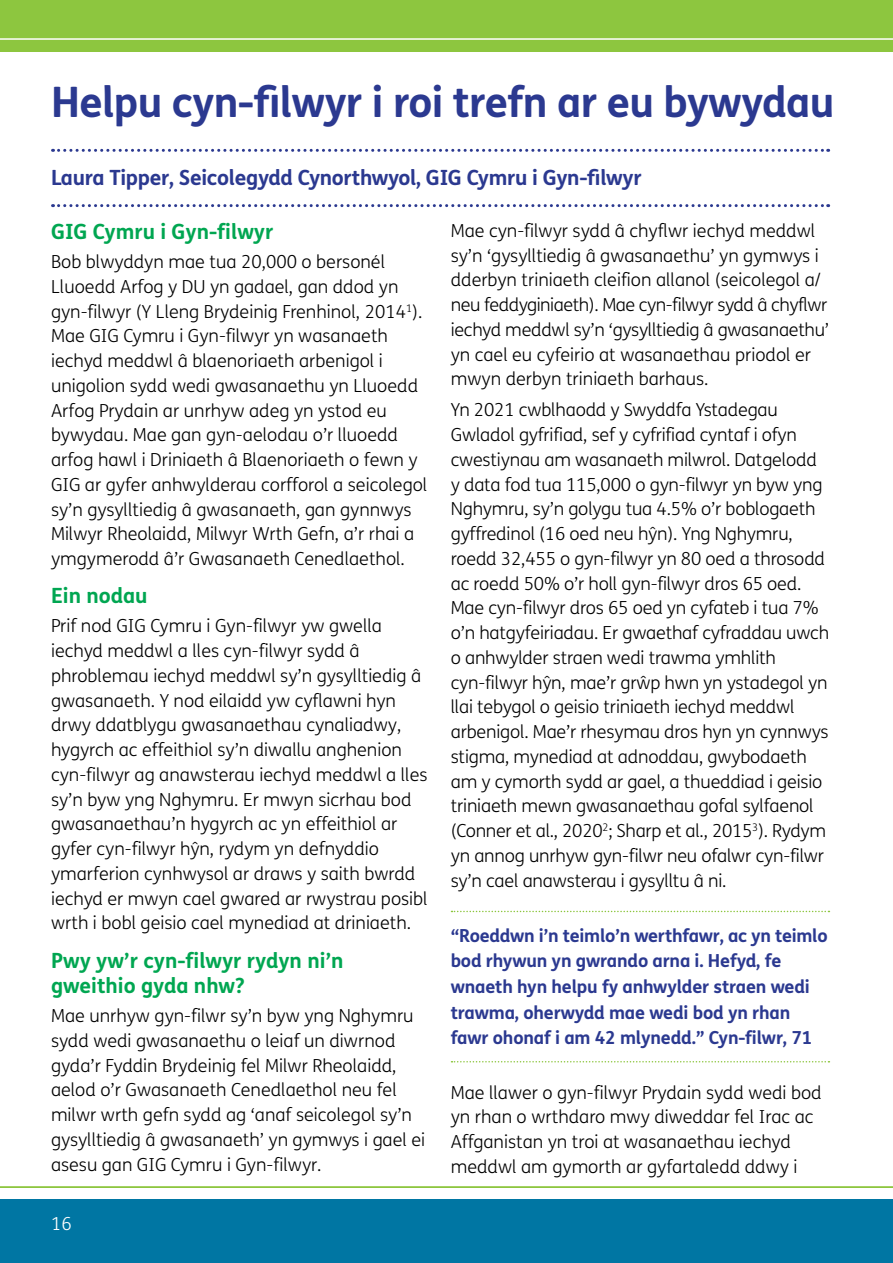
<style>
.page{position:relative;width:893px;height:1263px;background:#fff}
.page>*{position:absolute;margin:0;border:0;box-sizing:border-box;transform-origin:0 0}
.t1{font:700 42px "FS Me";letter-spacing:-.015em;color:#2b3990}
.Body_text_sub_head_bold{font:700 21px/25.5px "FS Me";color:#00a651}
.t2{font:700 21px "FS Me";letter-spacing:-.015em;color:#2b3990}
.Body_text{font:300 18px/24.8px "FS Me";color:#000}
.Body_text_pull_out{font:700 18px/25.5px "FS Me";letter-spacing:-.01em;color:#2b3990}
.t3{font:300 18px "FS Me";color:#fff}
</style>
<div class="page">
<svg style="left:53px;top:204px;width:776px;height:3px"></svg>
<svg style="left:53px;top:149px;width:776px;height:3px"></svg>
<svg style="left:451px;top:911px;width:378px;height:1px"></svg>
<svg style="left:451px;top:1061px;width:378px;height:1px"></svg>
<div style="left:0;top:0;width:893px;height:51px;background:#8dc63f"></div>
<hr style="left:0;top:38px;width:893px;height:2px;background:#fff">
<div style="left:0;top:1199px;width:893px;height:64px;background:#0076a3"></div>
<hr style="left:0;top:1186px;width:893px;height:2px;background:#8dc63f">
<p class="t1" style="left:51px;top:69px;width:785px">Helpu cyn-filwyr i roi trefn ar eu bywydau</p>
<p class="t2" style="left:51px;top:161px;width:592px">Laura Tipper, Seicolegydd Cynorthwyol, GIG Cymru i Gyn-filwyr</p>
<p class="Body_text_sub_head_bold" style="left:51px;top:218px;width:224px">GIG Cymru i Gyn-filwyr</p>
<p class="Body_text" style="left:51px;top:249px;width:378px">Bob blwyddyn mae tua 20,000 o bersonél Lluoedd Arfog y DU yn gadael, gan ddod yn gyn-filwyr (Y Lleng Brydeinig Frenhinol, 2014<sup>1</sup>).<br>Mae GIG Cymru i Gyn-filwyr yn wasanaeth iechyd meddwl â blaenoriaeth arbenigol i unigolion sydd wedi gwasanaethu yn Lluoedd Arfog Prydain ar unrhyw adeg yn ystod eu bywydau. Mae gan gyn-aelodau o’r lluoedd arfog hawl i Driniaeth â Blaenoriaeth o fewn y GIG ar gyfer anhwylderau corfforol a seicolegol sy’n gysylltiedig â gwasanaeth, gan gynnwys Milwyr Rheolaidd, Milwyr Wrth Gefn, a’r rhai a ymgymerodd â’r Gwasanaeth Cenedlaethol.</p>
<p class="Body_text_sub_head_bold" style="left:51px;top:582px;width:98px">Ein nodau</p>
<p class="Body_text" style="left:51px;top:613px;width:378px">Prif nod GIG Cymru i Gyn-filwyr yw gwella iechyd meddwl a lles cyn-filwyr sydd â phroblemau iechyd meddwl sy’n gysylltiedig â gwasanaeth. Y nod eilaidd yw cyflawni hyn drwy ddatblygu gwasanaethau cynaliadwy, hygyrch ac effeithiol sy’n diwallu anghenion cyn-filwyr ag anawsterau iechyd meddwl a lles sy’n byw yng Nghymru. Er mwyn sicrhau bod gwasanaethau’n hygyrch ac yn effeithiol ar gyfer cyn-filwyr hŷn, rydym yn defnyddio ymarferion cynhwysol ar draws y saith bwrdd iechyd er mwyn cael gwared ar rwystrau posibl wrth i bobl geisio cael mynediad at driniaeth.</p>
<p class="Body_text_sub_head_bold" style="left:51px;top:946px;width:294px">Pwy yw’r cyn-filwyr rydyn ni’n gweithio gyda nhw?</p>
<p class="Body_text" style="left:51px;top:1003px;width:376px">Mae unrhyw gyn-filwr sy’n byw yng Nghymru sydd wedi gwasanaethu o leiaf un diwrnod gyda’r Fyddin Brydeinig fel Milwr Rheolaidd, aelod o’r Gwasanaeth Cenedlaethol neu fel milwr wrth gefn sydd ag ‘anaf seicolegol sy’n gysylltiedig â gwasanaeth’ yn gymwys i gael ei asesu gan GIG Cymru i Gyn-filwyr.</p>
<p class="t3" style="left:51px;top:1211px;width:22px">16</p>
<p class="Body_text" style="left:451px;top:218px;width:380px">Mae cyn-filwyr sydd â chyflwr iechyd meddwl sy’n ‘gysylltiedig â gwasanaethu’ yn gymwys i dderbyn triniaeth cleifion allanol (seicolegol a/ neu feddyginiaeth). Mae cyn-filwyr sydd â chyflwr iechyd meddwl sy’n ‘gysylltiedig â gwasanaethu’ yn cael eu cyfeirio at wasanaethau priodol er mwyn derbyn triniaeth barhaus.</p>
<p class="Body_text" style="left:451px;top:397px;width:380px">Yn 2021 cwblhaodd y Swyddfa Ystadegau Gwladol gyfrifiad, sef y cyfrifiad cyntaf i ofyn cwestiynau am wasanaeth milwrol. Datgelodd y data fod tua 115,000 o gyn-filwyr yn byw yng Nghymru, sy’n golygu tua 4.5% o’r boblogaeth gyffredinol (16 oed neu hŷn). Yng Nghymru, roedd 32,455 o gyn-filwyr yn 80 oed a throsodd ac roedd 50% o’r holl gyn-filwyr dros 65 oed.<br>Mae cyn-filwyr dros 65 oed yn cyfateb i tua 7% o’n hatgyfeiriadau. Er gwaethaf cyfraddau uwch o anhwylder straen wedi trawma ymhlith cyn-filwyr hŷn, mae’r grŵp hwn yn ystadegol yn llai tebygol o geisio triniaeth iechyd meddwl arbenigol. Mae’r rhesymau dros hyn yn cynnwys stigma, mynediad at adnoddau, gwybodaeth am y cymorth sydd ar gael, a thueddiad i geisio triniaeth mewn gwasanaethau gofal sylfaenol (Conner et al., 2020<sup>2</sup>; Sharp et al., 2015<sup>3</sup>). Rydym yn annog unrhyw gyn-filwr neu ofalwr cyn-filwr sy’n cael anawsterau i gysylltu â ni.</p>
<p class="Body_text_pull_out" style="left:451px;top:922px;width:378px">“Roeddwn i’n teimlo’n werthfawr, ac yn teimlo bod rhywun yn gwrando arna i. Hefyd, fe wnaeth hyn helpu fy anhwylder straen wedi trawma, oherwydd mae wedi bod yn rhan fawr ohonaf i am 42 mlynedd.” Cyn-filwr, 71</p>
<p class="Body_text" style="left:451px;top:1079px;width:372px">Mae llawer o gyn-filwyr Prydain sydd wedi bod yn rhan o wrthdaro mwy diweddar fel Irac ac Affganistan yn troi at wasanaethau iechyd meddwl am gymorth ar gyfartaledd ddwy i</p>
</div>
